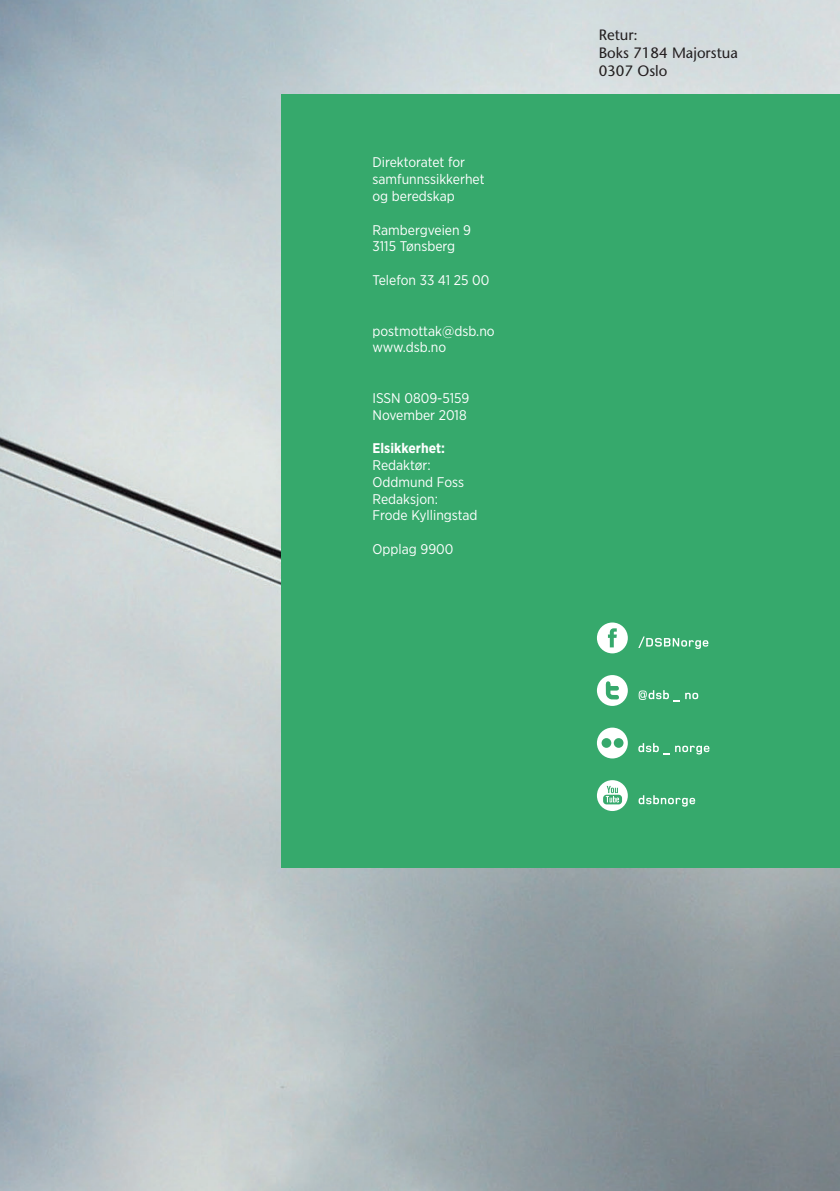
<style>
.page{position:relative;width:840px;height:1191px;background:#fff}
.page>*{position:absolute;margin:0;border:0;box-sizing:border-box;transform-origin:0 0}
.t1{font:15px/18px "Stone Sans";color:#231f20}
.t2{font:14px/16.8px "Gotham Narrow";color:#fff}
.t3{font:700 14px "Gotham Narrow";color:#fff}
</style>
<div class="page">
<img style="left:0;top:0;width:839px;height:1191px">
<div style="left:281px;top:94px;width:558px;height:773px;background:#36a96c"></div>
<svg style="left:638px;top:743px;width:71px;height:11px"></svg>
<svg style="left:596px;top:727px;width:31px;height:31px"></svg>
<svg style="left:638px;top:690px;width:59px;height:11px"></svg>
<svg style="left:596px;top:675px;width:31px;height:31px"></svg>
<svg style="left:638px;top:636px;width:70px;height:13px"></svg>
<svg style="left:596px;top:622px;width:31px;height:31px"></svg>
<svg style="left:638px;top:795px;width:56px;height:11px"></svg>
<svg style="left:596px;top:780px;width:31px;height:31px"></svg>
<p class="t2" style="left:372px;top:154px;width:113px">Direktoratet for samfunnssikkerhet og beredskap</p>
<p class="t2" style="left:372px;top:221px;width:100px">Rambergveien 9<br>3115 Tønsberg</p>
<p class="t2" style="left:372px;top:271px;width:118px">Telefon 33 41 25 00</p>
<p class="t2" style="left:372px;top:322px;width:124px">postmottak@dsb.no www.dsb.no</p>
<p class="t2" style="left:372px;top:389px;width:98px">ISSN 0809-5159<br>November 2018</p>
<p class="t3" style="left:372px;top:439px;width:74px">Elsikkerhet:</p>
<p class="t2" style="left:372px;top:456px;width:107px">Redaktør:<br>Oddmund Foss<br>Redaksjon:<br>Frode Kyllingstad</p>
<p class="t2" style="left:372px;top:540px;width:82px">Opplag 9900</p>
<p class="t1" style="left:598px;top:25px;width:141px">Retur:<br>Boks 7184 Majorstua<br>0307 Oslo</p>
</div>
